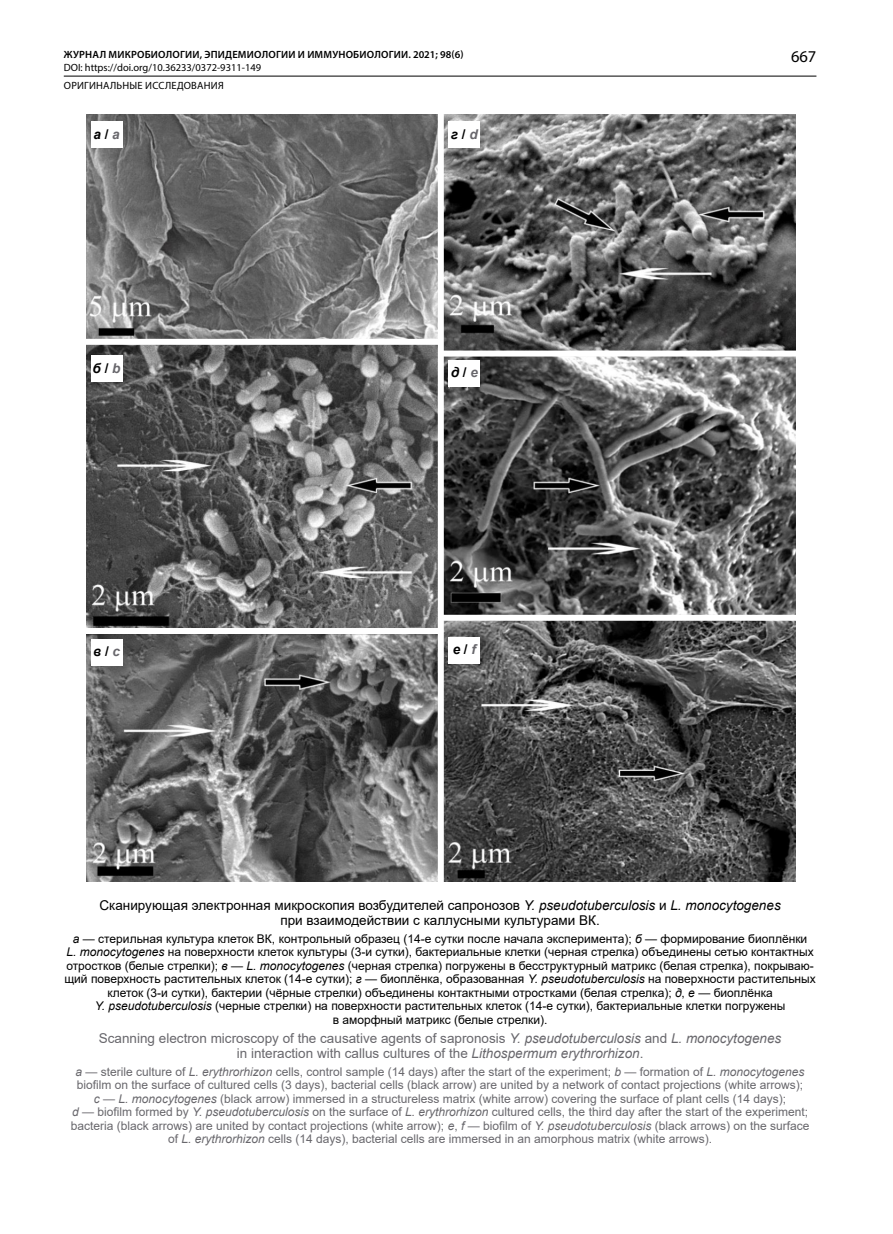
<style>
.page{position:relative;width:893px;height:1234px;background:#fff}
.page>*{position:absolute;margin:0;border:0;box-sizing:border-box;transform-origin:0 0}
.t1{font:16.5px "Myriad Pro";color:#000}
.t2{font:13.5px/15px "Arial";color:#68676c;text-align:center}
.t3{font:13.5px/15px "Arial";color:#000;text-align:center}
.t4{font:italic 700 13.5px "Arial";color:#000}
.t5{font:12px/13.5px "Arial";color:#68676c;text-align:center}
.t6{font:12px/13.5px "Arial";color:#000;text-align:center}
.t7{font:10.5px/17.7px "Myriad Pro";color:#000}
.t8{font:600 10.5px "Myriad Pro";letter-spacing:.02em;color:#000}
.s1{font-style:normal}
.s2{color:#68676c}
.s3{font-style:italic}
</style>
<div class="page">
<hr style="left:64px;top:76px;width:752px;height:1px;background:#000">
<img style="left:87px;top:115px;width:708px;height:766px">
<div style="left:91px;top:121px;width:31px;height:27px;background:#fff"></div>
<div style="left:91px;top:355px;width:31px;height:27px;background:#fff"></div>
<div style="left:91px;top:638px;width:31px;height:27px;background:#fff"></div>
<div style="left:449px;top:121px;width:31px;height:27px;background:#fff"></div>
<div style="left:449px;top:360px;width:31px;height:26px;background:#fff"></div>
<div style="left:449px;top:637px;width:31px;height:26px;background:#fff"></div>
<div style="left:438px;top:108px;width:6px;height:782px;background:#fff"></div>
<div style="left:82px;top:339px;width:357px;height:6px;background:#fff"></div>
<div style="left:82px;top:628px;width:357px;height:6px;background:#fff"></div>
<div style="left:441px;top:614px;width:358px;height:6px;background:#fff"></div>
<div style="left:441px;top:350px;width:358px;height:6px;background:#fff"></div>
<p class="t8" style="left:64px;top:48px;width:401px">ЖУРНАЛ МИКРОБИОЛОГИИ, ЭПИДЕМИОЛОГИИ И ИММУНОБИОЛОГИИ. 2021; 98(6)</p>
<p class="t7" style="left:64px;top:59px;width:199px">DOI: https://doi.org/10.36233/0372-9311-149<br>ОРИГИНАЛЬНЫЕ ИССЛЕДОВАНИЯ</p>
<p class="t4" style="left:93px;top:125px;width:28px">а <span class="s1">/</span> <span class="s2">а</span></p>
<p class="t4" style="left:451px;top:125px;width:28px">г <span class="s1">/</span> <span class="s2">d</span></p>
<p class="t4" style="left:93px;top:359px;width:29px">б <span class="s1">/</span> <span class="s2">b</span></p>
<p class="t4" style="left:451px;top:363px;width:29px">д <span class="s1">/</span> <span class="s2">e</span></p>
<p class="t4" style="left:93px;top:642px;width:28px">в <span class="s1">/</span> <span class="s2">с</span></p>
<p class="t4" style="left:453px;top:640px;width:25px">е <span class="s1">/</span> <span class="s2">f</span></p>
<h1 class="t1" style="left:791px;top:47px;width:27px">667</h1>
<p class="t3" style="left:99px;top:897px;width:683px">Сканирующая электронная микроскопия возбудителей сапронозов <span class="s3">Y. pseudotuberculosis</span> и <span class="s3">L. monocytogenes </span>при взаимодействии с каллусными культурами ВК.</p>
<p class="t6" style="left:64px;top:931px;width:753px"><span class="s3">а</span> — стерильная культура клеток ВК, контрольный образец (14-е сутки после начала эксперимента); <span class="s3">б</span> — формирование биоплёнки<br><span class="s3">L. monocytogenes</span> на поверхности клеток культуры (3-и сутки), бактериальные клетки (черная стрелка) объединены сетью контактных отростков (белые стрелки); <span class="s3">в</span> — <span class="s3">L. monocytogenes</span> (черная стрелка) погружены в бесструктурный матрикс (белая стрелка), покрываю&shy;щий поверхность растительных клеток (14-е сутки); <span class="s3">г</span> — биоплёнка, образованная <span class="s3">Y. pseudotuberculosis</span> на поверхности растительных клеток (3-и сутки), бактерии (чёрные стрелки) объединены контактными отростками (белая стрелка); <span class="s3">д</span>, <span class="s3">е</span> — биоплёнка<br><span class="s3">Y. pseudotuberculosis</span> (черные стрелки) на поверхности растительных клеток (14-е сутки), бактериальные клетки погружены<br>в аморфный матрикс (белые стрелки).</p>
<p class="t2" style="left:99px;top:1030px;width:684px">Scanning electron microscopy of the causative agents of sapronosis <span class="s3">Y. pseudotuberculosis</span> and <span class="s3">L. monocytogenes </span>in interaction with callus cultures of the <span class="s3">Lithospermum erythrorhizon</span>.</p>
<p class="t5" style="left:71px;top:1064px;width:740px"><span class="s3">a</span> — sterile culture of <span class="s3">L. erythrorhizon</span> cells, control sample (14 days) after the start of the experiment; <span class="s3">b</span> — formation of <span class="s3">L. monocytogenes </span>biofilm on the surface of cultured cells (3 days), bacterial cells (black arrow) are united by a network of contact projections (white arrows);<br><span class="s3">c</span> — <span class="s3">L. monocytogenes</span> (black arrow) immersed in a structureless matrix (white arrow) covering the surface of plant cells (14 days);<br><span class="s3">d</span> — biofilm formed by <span class="s3">Y. pseudotuberculosis</span> on the surface of <span class="s3">L. erythrorhizon</span> cultured cells, the third day after the start of the experiment; bacteria (black arrows) are united by contact projections (white arrow); <span class="s3">e</span>, <span class="s3">f</span> — biofilm of <span class="s3">Y. pseudotuberculosis</span> (black arrows) on the surface of <span class="s3">L. erythrorhizon</span> cells (14 days), bacterial cells are immersed in an amorphous matrix (white arrows).</p>
</div>
